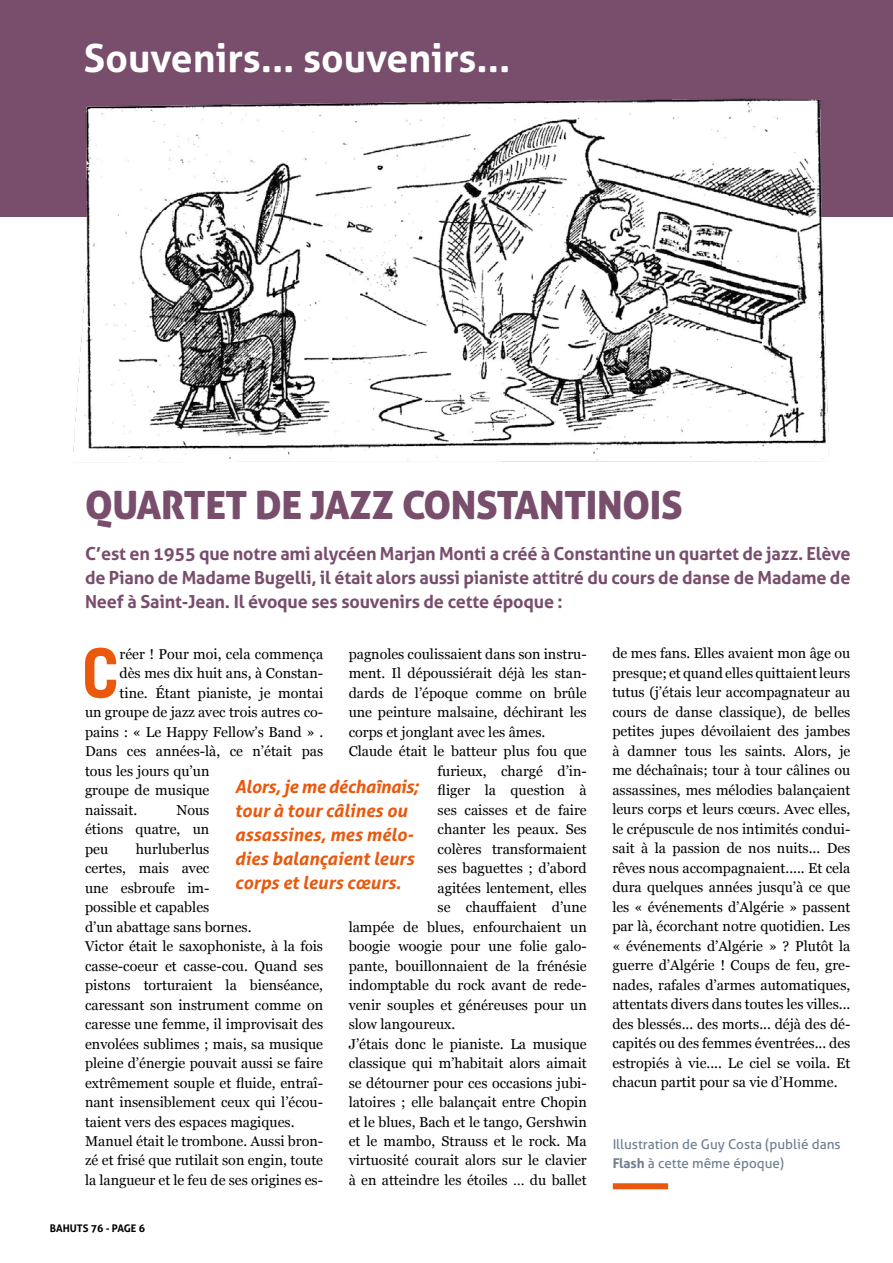
<style>
.page{position:relative;width:893px;height:1263px;background:#fff}
.page>*{position:absolute;margin:0;border:0;box-sizing:border-box;transform-origin:0 0}
.t1{font:700 68.25px "Trade Gothic";color:#ea580c}
.t2{font:39px "Aller Display";letter-spacing:-.01em;color:#784e6c}
.t3{font:700 39px "Aller";color:#fff}
.t4{font:700 18px/24px "Aller";letter-spacing:-.01em;color:#784e6c;text-align:justify}
.t5{font:italic 700 18px/24px "Aller";color:#ea580c}
.t6{font:14.25px/19.5px "Georgia";color:#000;text-align:justify}
.t7{font:13.5px/19.5px "Aller";color:#6f7e91}
.t8{font:700 10.5px "Aller";color:#000}
.s1{font-weight:700}
</style>
<div class="page">
<div style="left:0;top:0;width:893px;height:217px;background:#784e6c"></div>
<img style="left:74px;top:98px;width:755px;height:365px">
<div style="left:613px;top:1183px;width:55px;height:6px;background:#ea580c"></div>
<h2 class="t3" style="left:84px;top:34px;width:428px">Souvenirs... souvenirs...</h2>
<h2 class="t2" style="left:85px;top:480px;width:599px">QUARTET DE JAZZ CONSTANTINOIS</h2>
<p class="t4" style="left:85px;top:541px;width:767px">C’est en 1955 que notre ami alycéen Marjan Monti a créé à Constantine un quartet de jazz. Elève de Piano de Madame Bugelli, il était alors aussi pianiste attitré du cours de danse de Madame de Neef à Saint-Jean. Il évoque ses souvenirs de cette époque :</p>
<h1 class="t1" style="left:82px;top:631px;width:33px">C</h1>
<p class="t6" style="left:120px;top:643px;width:205px">réer ! Pour moi, cela commença</p>
<p class="t6" style="left:349px;top:643px;width:240px">pagnoles coulissaient dans son instru-</p>
<p class="t6" style="left:349px;top:663px;width:240px">ment. Il dépoussiérait déjà les stan-</p>
<p class="t6" style="left:349px;top:682px;width:240px">dards de l’époque comme on brûle</p>
<p class="t6" style="left:349px;top:702px;width:240px">une peinture malsaine, déchirant les</p>
<p class="t6" style="left:349px;top:721px;width:198px">corps et jonglant avec les âmes.</p>
<p class="t6" style="left:349px;top:741px;width:240px">Claude était le batteur plus fou que</p>
<p class="t6" style="left:438px;top:760px;width:151px">furieux, chargé d’in-</p>
<p class="t6" style="left:438px;top:780px;width:151px">fliger la question à</p>
<p class="t6" style="left:438px;top:799px;width:151px">ses caisses et de faire</p>
<p class="t6" style="left:438px;top:819px;width:151px">chanter les peaux. Ses</p>
<p class="t6" style="left:438px;top:838px;width:151px">colères transformaient</p>
<p class="t6" style="left:438px;top:858px;width:151px">ses baguettes ; d’abord</p>
<p class="t6" style="left:438px;top:877px;width:151px">agitées lentement, elles</p>
<p class="t6" style="left:438px;top:897px;width:151px">se chauffaient d’une</p>
<p class="t6" style="left:349px;top:916px;width:240px">lampée de blues, enfourchaient un</p>
<p class="t6" style="left:349px;top:936px;width:240px">boogie woogie pour une folie galo-</p>
<p class="t6" style="left:349px;top:955px;width:240px">pante, bouillonnaient de la frénésie</p>
<p class="t6" style="left:349px;top:975px;width:240px">indomptable du rock avant de rede-</p>
<p class="t6" style="left:349px;top:994px;width:240px">venir souples et généreuses pour un</p>
<p class="t6" style="left:349px;top:1014px;width:108px">slow langoureux.</p>
<p class="t6" style="left:349px;top:1033px;width:240px">J’étais donc le pianiste. La musique</p>
<p class="t6" style="left:349px;top:1053px;width:240px">classique qui m’habitait alors aimait</p>
<p class="t6" style="left:349px;top:1072px;width:240px">se détourner pour ces occasions jubi-</p>
<p class="t6" style="left:349px;top:1092px;width:240px">latoires ; elle balançait entre Chopin</p>
<p class="t6" style="left:349px;top:1111px;width:240px">et le blues, Bach et le tango, Gershwin</p>
<p class="t6" style="left:349px;top:1131px;width:240px">et le mambo, Strauss et le rock. Ma</p>
<p class="t6" style="left:349px;top:1150px;width:240px">virtuosité courait alors sur le clavier</p>
<p class="t6" style="left:349px;top:1170px;width:240px">à en atteindre les étoiles … du ballet</p>
<p class="t6" style="left:120px;top:663px;width:205px">dès mes dix huit ans, à Constan-</p>
<p class="t6" style="left:120px;top:682px;width:205px">tine. Étant pianiste, je montai</p>
<p class="t6" style="left:85px;top:702px;width:240px">un groupe de jazz avec trois autres co-</p>
<p class="t6" style="left:85px;top:721px;width:240px">pains : « Le Happy Fellow’s Band » .</p>
<p class="t6" style="left:85px;top:741px;width:240px">Dans ces années-là, ce n’était pas</p>
<p class="t6" style="left:85px;top:760px;width:126px">tous les jours qu’un</p>
<p class="t6" style="left:85px;top:780px;width:126px">groupe de musique</p>
<p class="t6" style="left:85px;top:799px;width:54px">naissait.</p>
<p class="t5" style="left:235px;top:774px;width:185px">Alors, je me déchaînais; tour à tour câlines ou assassines, mes mélo&shy;dies balançaient leurs corps et leurs cœurs.</p>
<p class="t6" style="left:85px;top:799px;width:126px;text-indent:91px">Nous étions quatre, un peu</p>
<p class="t6" style="left:85px;top:838px;width:240px;text-align:left;text-indent:51px">hurluberlus<br>certes, mais avec<br>une esbroufe im-<br>possible et capables<br>d’un abattage sans bornes.<br>Victor était le saxophoniste, à la fois casse-coeur et casse-cou. Quand ses pistons torturaient la bienséance, caressant son instrument comme on caresse une femme, il improvisait des envolées sublimes ; mais, sa musique pleine d’énergie pouvait aussi se faire extrêmement souple et fluide, entraî&shy;nant insensiblement ceux qui l’écou&shy;taient vers des espaces magiques.<br>Manuel était le trombone. Aussi bron&shy;zé et frisé que rutilait son engin, toute la langueur et le feu de ses origines es-</p>
<p class="t8" style="left:50px;top:1222px;width:97px">BAHUTS 76 - PAGE 6</p>
<p class="t6" style="left:612px;top:643px;width:240px">de mes fans. Elles avaient mon âge ou presque; et quand elles quittaient leurs tutus (j’étais leur accompagnateur au cours de danse classique), de belles petites jupes dévoilaient des jambes à damner tous les saints. Alors, je me déchaînais; tour à tour câlines ou assassines, mes mélodies balançaient leurs corps et leurs cœurs. Avec elles, le crépuscule de nos intimités condui&shy;sait à la passion de nos nuits... Des rêves nous accompagnaient..... Et cela dura quelques années jusqu’à ce que les « événements d’Algérie » passent par là, écorchant notre quotidien. Les « événements d’Algérie » ? Plutôt la guerre d’Algérie ! Coups de feu, gre&shy;nades, rafales d’armes automatiques, attentats divers dans toutes les villes... des blessés... des morts... déjà des dé&shy;capités ou des femmes éventrées... des estropiés à vie.... Le ciel se voila. Et chacun partit pour sa vie d’Homme.</p>
<p class="t7" style="left:612px;top:1134px;width:230px">Illustration de Guy Costa (publié dans<br><span class="s1">Flash</span> à cette même époque)</p>
</div>
